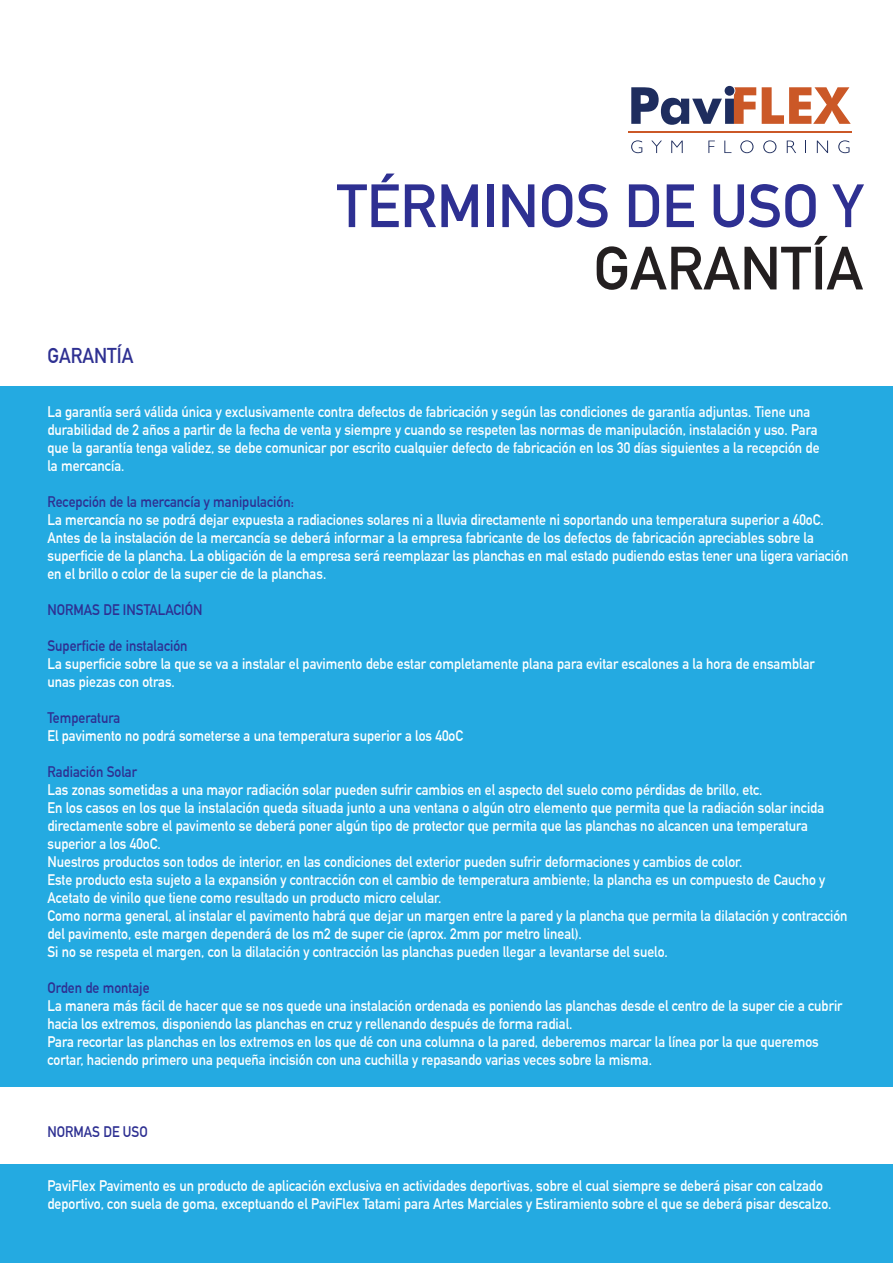
<style>
.page{position:relative;width:893px;height:1263px;background:#fff}
.page>*{position:absolute;margin:0;border:0;box-sizing:border-box;transform-origin:0 0}
.t1{font:700 60px "DIN Alternate";color:#2e3092}
.t2{font:700 60px "DIN Alternate";color:#231f20}
.t3{font:700 21px "DIN Alternate";color:#2e3092;scale:.91 1}
.t4{font:700 15px/18px "DIN Alternate";color:#fff;scale:.91 1}
.t5{font:700 15px "DIN Alternate";color:#2e3092;scale:.91 1}
</style>
<div class="page">
<div style="left:0;top:1165px;width:893px;height:98px;background:#24aae1"></div>
<div style="left:0;top:386px;width:893px;height:701px;background:#24aae1"></div>
<svg style="left:631px;top:86px;width:220px;height:39px"></svg>
<hr style="left:628px;top:132px;width:224px;height:1px;background:#cb5827">
<svg style="left:631px;top:140px;width:11px;height:13px"></svg>
<svg style="left:651px;top:141px;width:11px;height:12px"></svg>
<svg style="left:671px;top:141px;width:12px;height:12px"></svg>
<svg style="left:708px;top:141px;width:7px;height:12px"></svg>
<svg style="left:724px;top:141px;width:7px;height:12px"></svg>
<svg style="left:740px;top:140px;width:13px;height:13px"></svg>
<svg style="left:763px;top:140px;width:13px;height:13px"></svg>
<svg style="left:787px;top:141px;width:9px;height:12px"></svg>
<svg style="left:805px;top:141px;width:1px;height:12px"></svg>
<svg style="left:817px;top:141px;width:11px;height:12px"></svg>
<svg style="left:838px;top:140px;width:11px;height:13px"></svg>
<h2 class="t3" style="left:47px;top:339px;width:96px">GARANTÍA</h2>
<h1 class="t1" style="left:337px;top:160px;width:528px">TÉRMINOS DE USO Y</h1>
<h1 class="t2" style="left:594px;top:223px;width:271px">GARANTÍA</h1>
<p class="t4" style="left:47px;top:401px;width:850px">La garantía será válida única y exclusivamente contra defectos de fabricación y según las condiciones de garantía adjuntas. Tiene una durabilidad de 2 años a partir de la fecha de venta y siempre y cuando se respeten las normas de manipulación, instalación y uso. Para que la garantía tenga validez, se debe comunicar por escrito cualquier defecto de fabricación en los 30 días siguientes a la recepción de la mercancía.</p>
<p class="t5" style="left:47px;top:490px;width:272px">Recepción de la mercancía y manipulación:</p>
<p class="t4" style="left:47px;top:509px;width:882px">La mercancía no se podrá dejar expuesta a radiaciones solares ni a lluvia directamente ni soportando una temperatura superior a 40oC.<br>Antes de la instalación de la mercancía se deberá informar a la empresa fabricante de los defectos de fabricación apreciables sobre la superficie de la plancha. La obligación de la empresa será reemplazar las planchas en mal estado pudiendo estas tener una ligera variación en el brillo o color de la super cie de la planchas.</p>
<p class="t5" style="left:47px;top:598px;width:172px">NORMAS DE INSTALACIÓN</p>
<p class="t5" style="left:47px;top:634px;width:155px">Superficie de instalación</p>
<p class="t4" style="left:47px;top:653px;width:845px">La superficie sobre la que se va a instalar el pavimento debe estar completamente plana para evitar escalones a la hora de ensamblar unas piezas con otras.</p>
<p class="t5" style="left:47px;top:706px;width:82px">Temperatura</p>
<p class="t4" style="left:47px;top:725px;width:458px">El pavimento no podrá someterse a una temperatura superior a los 40oC</p>
<p class="t5" style="left:47px;top:760px;width:100px">Radiación Solar</p>
<p class="t4" style="left:47px;top:779px;width:881px">Las zonas sometidas a una mayor radiación solar pueden sufrir cambios en el aspecto del suelo como pérdidas de brillo, etc.<br>En los casos en los que la instalación queda situada junto a una ventana o algún otro elemento que permita que la radiación solar incida directamente sobre el pavimento se deberá poner algún tipo de protector que permita que las planchas no alcancen una temperatura superior a los 40oC.<br>Nuestros productos son todos de interior, en las condiciones del exterior pueden sufrir deformaciones y cambios de color.<br>Este producto esta sujeto a la expansión y contracción con el cambio de temperatura ambiente; la plancha es un compuesto de Caucho y Acetato de vinilo que tiene como resultado un producto micro celular.<br>Como norma general, al instalar el pavimento habrá que dejar un margen entre la pared y la plancha que permita la dilatación y contracción del pavimento, este margen dependerá de los m2 de super cie (aprox. 2mm por metro lineal).<br>Si no se respeta el margen, con la dilatación y contracción las planchas pueden llegar a levantarse del suelo.</p>
<p class="t5" style="left:47px;top:976px;width:114px">Orden de montaje</p>
<p class="t4" style="left:47px;top:995px;width:875px">La manera más fácil de hacer que se nos quede una instalación ordenada es poniendo las planchas desde el centro de la super cie a cubrir hacia los extremos, disponiendo las planchas en cruz y rellenando después de forma radial.<br>Para recortar las planchas en los extremos en los que dé con una columna o la pared, deberemos marcar la línea por la que queremos cortar, haciendo primero una pequeña incisión con una cuchilla y repasando varias veces sobre la misma.</p>
<p class="t5" style="left:47px;top:1120px;width:112px">NORMAS DE USO</p>
<p class="t4" style="left:47px;top:1175px;width:863px">PaviFlex Pavimento es un producto de aplicación exclusiva en actividades deportivas, sobre el cual siempre se deberá pisar con calzado deportivo, con suela de goma, exceptuando el PaviFlex Tatami para Artes Marciales y Estiramiento sobre el que se deberá pisar descalzo.</p>
</div>
